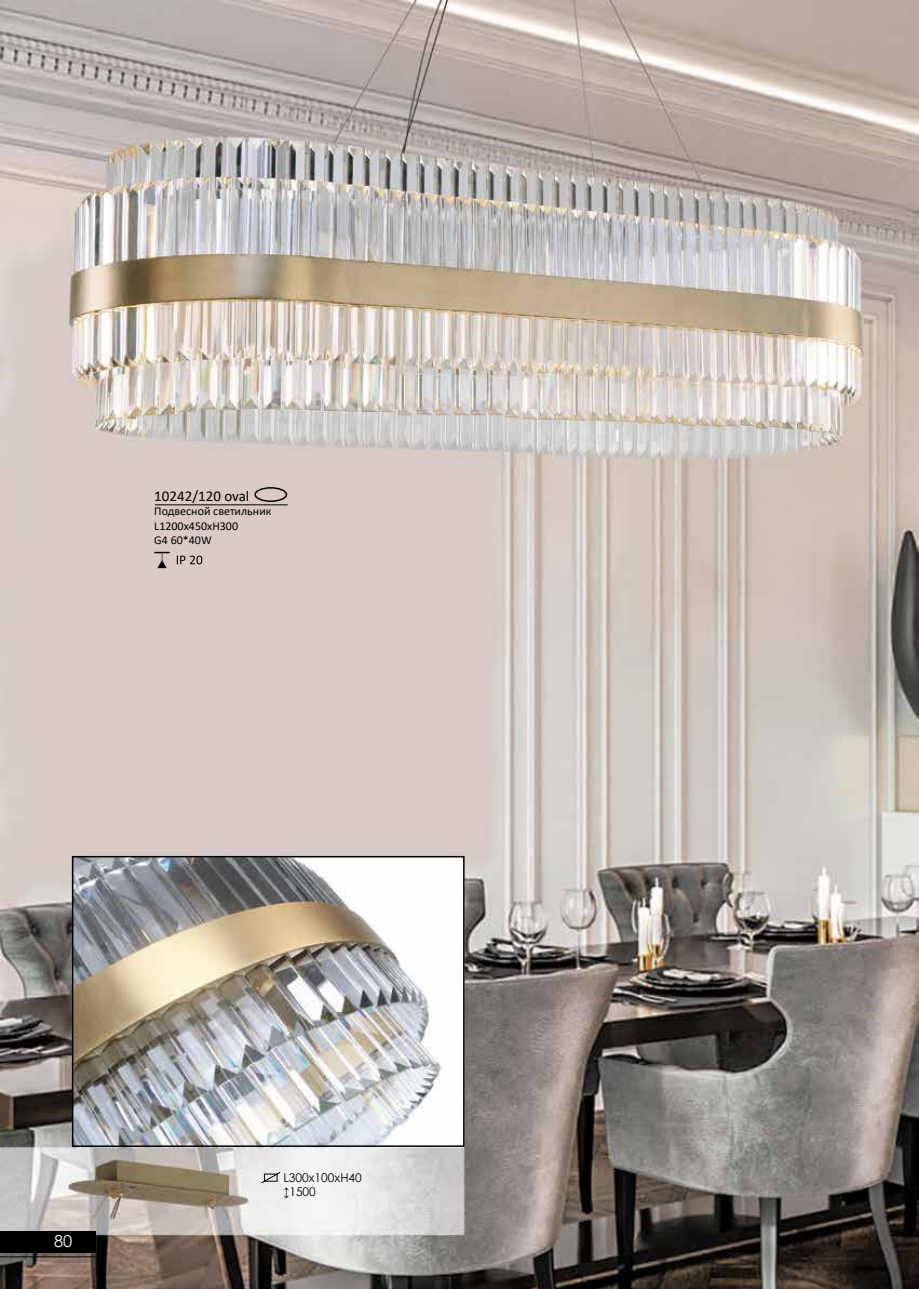
<style>
.page{position:relative;width:919px;height:1289px;background:#fff}
.page>*{position:absolute;margin:0;border:0;box-sizing:border-box;transform-origin:0 0}
.t1{font:16.5px "Century Gothic";color:#fff}
.t2{font:15px "Calibri";color:#000}
.t3{font:12px/14.4px "Calibri";color:#000}
.t4{font:12px/14.4px "Century Gothic";color:#000}
</style>
<div class="page">
<img style="left:0;top:0;width:918px;height:1288px">
<hr style="left:155px;top:504px;width:132px;height:1px;background:#000">
<svg style="left:177px;top:555px;width:25px;height:9px"></svg>
<svg style="left:154px;top:552px;width:16px;height:16px"></svg>
<div style="left:254px;top:487px;width:33px;height:15px;border:2px solid #000;border-radius:50%"></div>
<div style="left:72px;top:855px;width:392px;height:291px;border:2px solid #000"></div>
<div style="left:0;top:1231px;width:96px;height:21px;background:#000"></div>
<hr style="left:0;top:1256px;width:96px;height:1px;background:#000">
<svg style="left:260px;top:1171px;width:21px;height:12px"></svg>
<p class="t2" style="left:154px;top:485px;width:97px">10242/120 oval</p>
<p class="t3" style="left:154px;top:503px;width:119px">Подвесной светильник<br>L1200x450xH300<br>G4 60*40W</p>
<h1 class="t1" style="left:54px;top:1229px;width:20px">80</h1>
<p class="t4" style="left:283px;top:1170px;width:80px">L300х100xH40 ↕1500</p>
</div>
